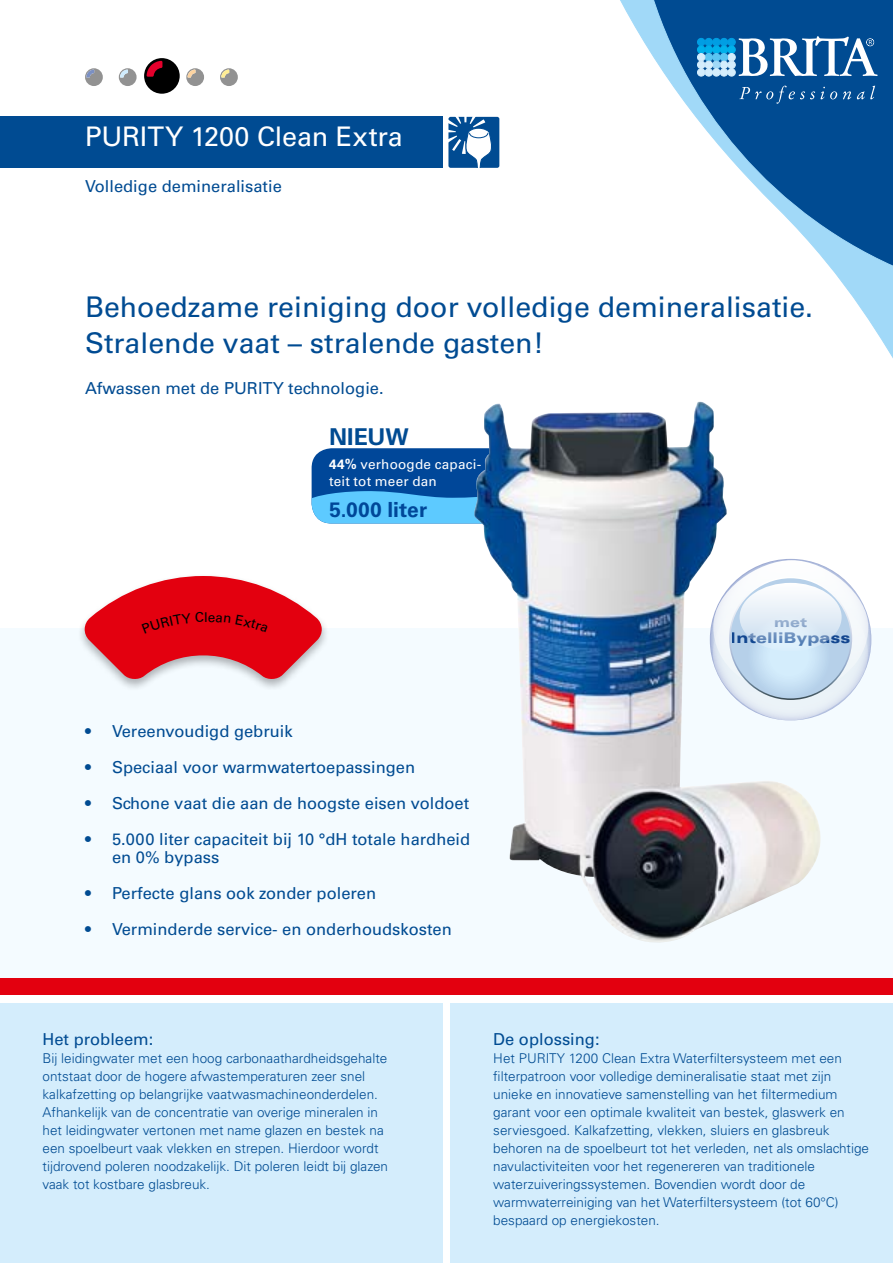
<style>
.page{position:relative;width:893px;height:1263px;background:#fff}
.page>*{position:absolute;margin:0;border:0;box-sizing:border-box;transform-origin:0 0}
.t1{font:500 28.5px/36px "Univers CE";color:#004b92}
.t2{font:500 27px "Univers CE";letter-spacing:-.005em;color:#fff}
.t3{font:700 23.25px "Univers CE";letter-spacing:-.005em;color:#004b92}
.t4{font:700 20.85px "Univers CE";letter-spacing:.01em;color:#004799}
.t5{font:500 16.5px/18px "Univers CE";color:#004b92}
.t6{font:900 expanded 14.7px "Univers";color:#1a579d}
.t7{font:300 13.5px/18px "Univers CE";color:#004b92}
.t8{font:500 13.5px/16.2px "Univers CE";letter-spacing:.01em;color:#fff}
.t9{font:500 13.5px "Univers CE";color:#000}
.t10{font:900 expanded 13.35px "Univers";color:#1a579d}
.s1{font-weight:700}
</style>
<div class="page">
<svg style="left:620px;top:0;width:273px;height:358px"></svg>
<svg style="left:739px;top:36px;width:139px;height:41px"></svg>
<div style="left:728px;top:38px;width:7px;height:8px;background:#009ee3;border-radius:50%"></div>
<div style="left:728px;top:38px;width:7px;height:8px;border:1px solid #009ee3;border-radius:50%"></div>
<div style="left:728px;top:46px;width:7px;height:7px;background:#00b1eb;border-radius:50%"></div>
<div style="left:728px;top:46px;width:7px;height:7px;border:1px solid #00b1eb;border-radius:50%"></div>
<div style="left:728px;top:54px;width:7px;height:7px;background:#d4edfc;border-radius:50%"></div>
<div style="left:728px;top:53px;width:7px;height:8px;border:1px solid #d4edfc;border-radius:50%"></div>
<div style="left:728px;top:61px;width:7px;height:8px;background:#d4edfc;border-radius:50%"></div>
<div style="left:728px;top:61px;width:7px;height:8px;border:1px solid #d4edfc;border-radius:50%"></div>
<div style="left:728px;top:69px;width:7px;height:7px;background:#d4edfc;border-radius:50%"></div>
<div style="left:728px;top:69px;width:7px;height:7px;border:1px solid #d4edfc;border-radius:50%"></div>
<div style="left:720px;top:38px;width:8px;height:8px;background:#009ee3;border-radius:50%"></div>
<div style="left:720px;top:38px;width:8px;height:8px;border:1px solid #009ee3;border-radius:50%"></div>
<div style="left:720px;top:46px;width:8px;height:7px;background:#00b1eb;border-radius:50%"></div>
<div style="left:720px;top:46px;width:8px;height:7px;border:1px solid #00b1eb;border-radius:50%"></div>
<div style="left:720px;top:54px;width:8px;height:7px;background:#5bc5f2;border-radius:50%"></div>
<div style="left:720px;top:53px;width:8px;height:8px;border:1px solid #5bc5f2;border-radius:50%"></div>
<div style="left:720px;top:61px;width:8px;height:8px;background:#d4edfc;border-radius:50%"></div>
<div style="left:720px;top:61px;width:8px;height:8px;border:1px solid #d4edfc;border-radius:50%"></div>
<div style="left:720px;top:69px;width:8px;height:7px;background:#d4edfc;border-radius:50%"></div>
<div style="left:720px;top:69px;width:8px;height:7px;border:1px solid #d4edfc;border-radius:50%"></div>
<div style="left:713px;top:38px;width:7px;height:8px;background:#009ee3;border-radius:50%"></div>
<div style="left:713px;top:38px;width:7px;height:8px;border:1px solid #009ee3;border-radius:50%"></div>
<div style="left:713px;top:46px;width:7px;height:7px;background:#00b1eb;border-radius:50%"></div>
<div style="left:713px;top:46px;width:7px;height:7px;border:1px solid #00b1eb;border-radius:50%"></div>
<div style="left:713px;top:54px;width:7px;height:7px;background:#5bc5f2;border-radius:50%"></div>
<div style="left:713px;top:53px;width:7px;height:8px;border:1px solid #5bc5f2;border-radius:50%"></div>
<div style="left:713px;top:61px;width:7px;height:8px;background:#a1d9f8;border-radius:50%"></div>
<div style="left:713px;top:61px;width:7px;height:8px;border:1px solid #a1d9f8;border-radius:50%"></div>
<div style="left:713px;top:69px;width:7px;height:7px;background:#d4edfc;border-radius:50%"></div>
<div style="left:713px;top:69px;width:7px;height:7px;border:1px solid #d4edfc;border-radius:50%"></div>
<div style="left:705px;top:38px;width:7px;height:8px;background:#009ee3;border-radius:50%"></div>
<div style="left:705px;top:38px;width:8px;height:8px;border:1px solid #009ee3;border-radius:50%"></div>
<div style="left:705px;top:46px;width:7px;height:7px;background:#00b1eb;border-radius:50%"></div>
<div style="left:705px;top:46px;width:8px;height:7px;border:1px solid #00b1eb;border-radius:50%"></div>
<div style="left:705px;top:54px;width:7px;height:7px;background:#5bc5f2;border-radius:50%"></div>
<div style="left:705px;top:53px;width:8px;height:8px;border:1px solid #5bc5f2;border-radius:50%"></div>
<div style="left:705px;top:61px;width:7px;height:8px;background:#d4edfc;border-radius:50%"></div>
<div style="left:705px;top:61px;width:8px;height:8px;border:1px solid #d4edfc;border-radius:50%"></div>
<div style="left:705px;top:69px;width:7px;height:7px;background:#d4edfc;border-radius:50%"></div>
<div style="left:705px;top:69px;width:8px;height:7px;border:1px solid #d4edfc;border-radius:50%"></div>
<div style="left:697px;top:38px;width:8px;height:8px;background:#009ee3;border-radius:50%"></div>
<div style="left:697px;top:38px;width:8px;height:8px;border:1px solid #009ee3;border-radius:50%"></div>
<div style="left:697px;top:46px;width:8px;height:7px;background:#00b1eb;border-radius:50%"></div>
<div style="left:697px;top:46px;width:8px;height:7px;border:1px solid #00b1eb;border-radius:50%"></div>
<div style="left:697px;top:54px;width:8px;height:7px;background:#d4edfc;border-radius:50%"></div>
<div style="left:697px;top:53px;width:8px;height:8px;border:1px solid #d4edfc;border-radius:50%"></div>
<div style="left:697px;top:61px;width:8px;height:8px;background:#d4edfc;border-radius:50%"></div>
<div style="left:697px;top:61px;width:8px;height:8px;border:1px solid #d4edfc;border-radius:50%"></div>
<div style="left:697px;top:69px;width:8px;height:7px;background:#d4edfc;border-radius:50%"></div>
<div style="left:697px;top:69px;width:8px;height:7px;border:1px solid #d4edfc;border-radius:50%"></div>
<svg style="left:739px;top:86px;width:98px;height:18px;background:#195c9c"></svg>
<svg style="left:843px;top:91px;width:8px;height:8px"></svg>
<svg style="left:857px;top:86px;width:18px;height:13px"></svg>
<div style="left:0;top:628px;width:893px;height:353px;background:#f4fbff"></div>
<div style="left:0;top:978px;width:893px;height:17px;background:#e3000f"></div>
<div style="left:0;top:117px;width:442px;height:51px;background:#004b92"></div>
<div style="left:0;top:1003px;width:442px;height:260px;background:#d4edfc"></div>
<div style="left:310px;top:447px;width:213px;height:78px;background:#004799;border-radius:22px"></div>
<div style="left:308px;top:445px;width:217px;height:82px;border:3px solid #fff;border-radius:22px"></div>
<svg style="left:312px;top:491px;width:162px;height:32px;background:#55bcf4"></svg>
<div style="left:451px;top:1003px;width:442px;height:260px;background:#d4edfc"></div>
<div style="left:76px;top:572px;width:253px;height:119px;background:#000;opacity:.3"></div>
<img style="left:474px;top:402px;width:347px;height:541px">
<svg style="left:448px;top:116px;width:52px;height:52px"></svg>
<svg style="left:119px;top:68px;width:18px;height:18px"></svg>
<svg style="left:85px;top:68px;width:18px;height:18px"></svg>
<svg style="left:186px;top:68px;width:18px;height:18px"></svg>
<svg style="left:220px;top:68px;width:18px;height:18px"></svg>
<div style="left:144px;top:58px;width:36px;height:36px;background:#000;border-radius:50%"></div>
<svg style="left:147px;top:61px;width:16px;height:25px"></svg>
<svg style="left:710px;top:559px;width:161px;height:162px"></svg>
<svg style="left:728px;top:575px;width:125px;height:126px"></svg>
<svg style="left:330px;top:445px;width:16px;height:1px"></svg>
<svg style="left:355px;top:445px;width:54px;height:1px"></svg>
<svg style="left:85px;top:576px;width:237px;height:104px"></svg>
<h2 class="t2" style="left:85px;top:121px;width:319px">PURITY 1200 Clean Extra</h2>
<p class="t5" style="left:85px;top:177px;width:198px">Volledige demineralisatie</p>
<h1 class="t1" style="left:85px;top:290px;width:730px">Behoedzame reiniging door volledige demineralisatie.<br>Stralende vaat – stralende gasten!</h1>
<p class="t5" style="left:85px;top:380px;width:300px">Afwassen met de PURITY technologie.</p>
<p class="t9" style="left:204px;top:609px;width:5px">l</p>
<h3 class="t3" style="left:329px;top:423px;width:81px">NIEUW</h3>
<p class="t8" style="left:329px;top:457px;width:154px"><span class="s1">44%</span> verhoogde capaci&shy;teit tot meer dan</p>
<h3 class="t4" style="left:329px;top:497px;width:99px">5.000 liter</h3>
<p class="t5" style="left:85px;top:723px;width:209px">• Vereenvoudigd gebruik</p>
<p class="t5" style="left:85px;top:759px;width:332px">• Speciaal voor warmwatertoepassingen</p>
<p class="t5" style="left:85px;top:795px;width:386px">• Schone vaat die aan de hoogste eisen voldoet</p>
<p class="t5" style="left:112px;top:831px;width:360px;text-indent:-27px">• 5.000 liter capaciteit bij 10 °dH totale hardheid en 0% bypass</p>
<p class="t5" style="left:85px;top:885px;width:293px">• Perfecte glans ook zonder poleren</p>
<p class="t5" style="left:85px;top:921px;width:368px">• Verminderde service- en onderhoudskosten</p>
<p class="t10" style="left:774px;top:614px;width:34px">met</p>
<p class="t6" style="left:731px;top:629px;width:121px">IntelliBypass</p>
<p class="t5" style="left:43px;top:1030px;width:112px">Het probleem:</p>
<p class="t7" style="left:43px;top:1049px;width:347px">Bij leidingwater met een hoog carbonaathardheidsgehalte ontstaat door de hogere afwastemperaturen zeer snel kalkafzetting op belangrijke vaatwasmachineonderdelen.<br>Afhankelijk van de concentratie van overige mineralen in het leidingwater vertonen met name glazen en bestek na een spoelbeurt vaak vlekken en strepen. Hierdoor wordt tijdrovend poleren noodzakelijk. Dit poleren leidt bij glazen vaak tot kostbare glasbreuk.</p>
<p class="t5" style="left:493px;top:1030px;width:108px">De oplossing:</p>
<p class="t7" style="left:493px;top:1049px;width:377px">Het PURITY 1200 Clean Extra Waterfiltersysteem met een filterpatroon voor volledige demineralisatie staat met zijn unieke en innovatieve samenstelling van het filtermedium garant voor een optimale kwaliteit van bestek, glaswerk en serviesgoed. Kalkafzetting, vlekken, sluiers en glasbreuk behoren na de spoelbeurt tot het verleden, net als omslachtige navulactiviteiten voor het regenereren van traditionele waterzuiveringssystemen. Bovendien wordt door de warmwaterreiniging van het Waterfiltersysteem (tot 60°C) bespaard op energiekosten.</p>
</div>
